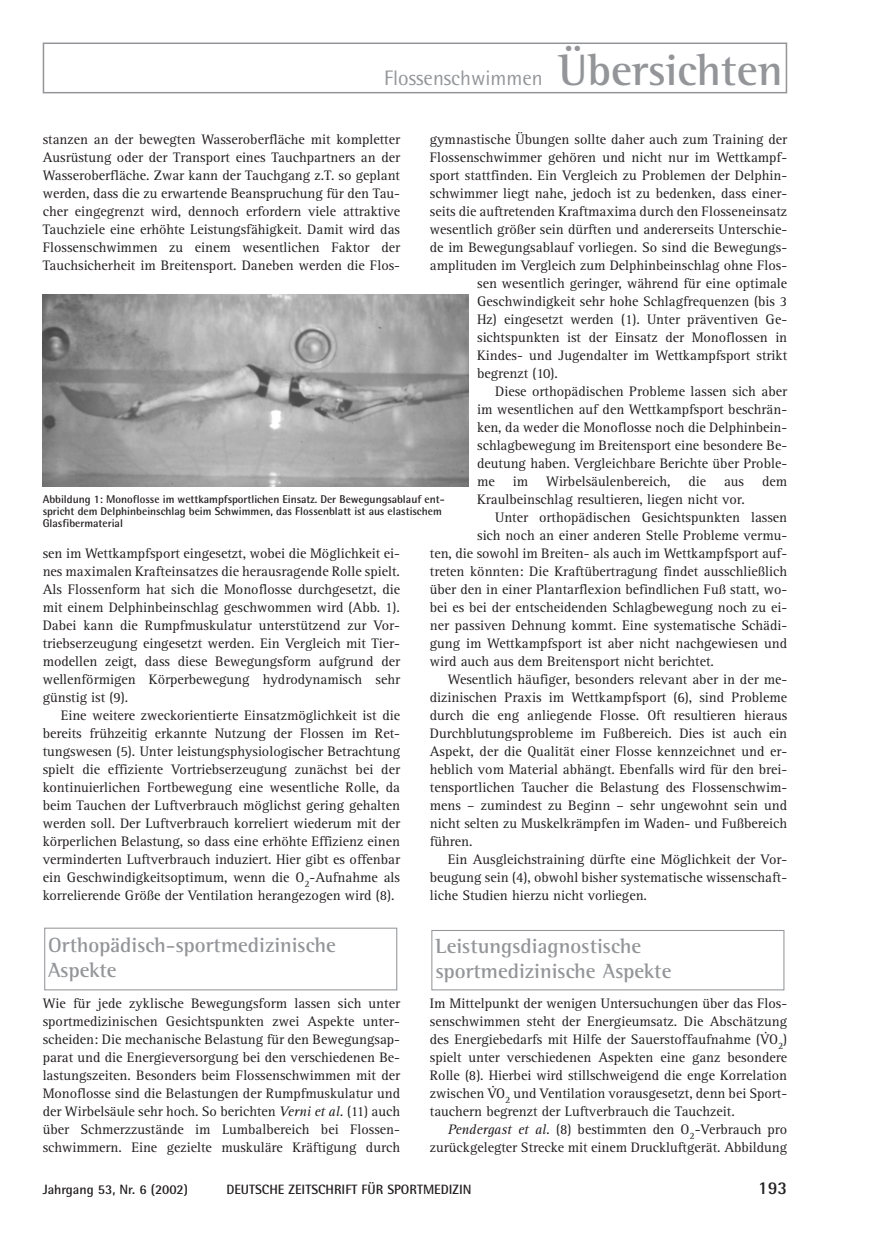
<style>
.page{position:relative;width:872px;height:1233px;background:#fff}
.page>*{position:absolute;margin:0;border:0;box-sizing:border-box;transform-origin:0 0}
.t1{font:700 21px/25.2px "Rotis Semi Serif";color:#939598}
.t2{font:21px "Rotis Semi Sans";color:#939598}
.t3{font:700 18px "Rotis Semi Sans";color:#231f20}
.t4{font:14.25px/18px "Rotis Serif";color:#231f20;text-align:justify}
.t5{font:700 13.5px "Rotis Semi Sans";color:#231f20}
.t6{font:700 11.25px/12px "Rotis Semi Sans";color:#231f20}
.s1{font-family:"Rotis Semi Serif";font-weight:700;font-size:45px}
.s2{font-style:italic}
</style>
<div class="page">
<div style="left:43px;top:43px;width:744px;height:50px;border:2px solid #939598"></div>
<div style="left:44px;top:928px;width:353px;height:62px;border:1px solid #939598"></div>
<div style="left:431px;top:930px;width:353px;height:60px;border:1px solid #939598"></div>
<img style="left:43px;top:294px;width:425px;height:193px">
<h1 class="t2" style="left:384px;top:70px;width:400px">Flossenschwimmen <span class="s1">Übersichten</span></h1>
<p class="t4" style="left:430px;top:132px;width:359px">gymnastische Übungen sollte daher auch zum Training der</p>
<p class="t4" style="left:430px;top:150px;width:359px">Flossenschwimmer gehören und nicht nur im Wettkampf-</p>
<p class="t4" style="left:430px;top:168px;width:359px">sport stattfinden. Ein Vergleich zu Problemen der Delphin-</p>
<p class="t4" style="left:430px;top:186px;width:359px">schwimmer liegt nahe, jedoch ist zu bedenken, dass einer-</p>
<p class="t4" style="left:430px;top:204px;width:359px">seits die auftretenden Kraftmaxima durch den Flosseneinsatz</p>
<p class="t4" style="left:430px;top:222px;width:359px">wesentlich größer sein dürften und andererseits Unterschie-</p>
<p class="t4" style="left:430px;top:240px;width:359px">de im Bewegungsablauf vorliegen. So sind die Bewegungs-</p>
<p class="t4" style="left:430px;top:258px;width:359px">amplituden im Vergleich zum Delphinbeinschlag ohne Flos-</p>
<p class="t4" style="left:477px;top:276px;width:311px">sen wesentlich geringer, während für eine optimale</p>
<p class="t4" style="left:477px;top:294px;width:311px">Geschwindigkeit sehr hohe Schlagfrequenzen (bis 3</p>
<p class="t4" style="left:477px;top:312px;width:311px">Hz) eingesetzt werden (1). Unter präventiven Ge-</p>
<p class="t4" style="left:477px;top:330px;width:311px">sichtspunkten ist der Einsatz der Monoflossen in</p>
<p class="t4" style="left:477px;top:348px;width:311px">Kindes- und Jugendalter im Wettkampfsport strikt</p>
<p class="t4" style="left:477px;top:366px;width:82px">begrenzt (10).</p>
<p class="t4" style="left:495px;top:384px;width:293px">Diese orthopädischen Probleme lassen sich aber</p>
<p class="t4" style="left:477px;top:402px;width:311px">im wesentlichen auf den Wettkampfsport beschrän-</p>
<p class="t4" style="left:477px;top:420px;width:311px">ken, da weder die Monoflosse noch die Delphinbein-</p>
<p class="t4" style="left:477px;top:438px;width:311px">schlagbewegung im Breitensport eine besondere Be-</p>
<p class="t4" style="left:477px;top:456px;width:311px">deutung haben. Vergleichbare Berichte über Proble-</p>
<p class="t4" style="left:477px;top:474px;width:19px">me</p>
<p class="t4" style="left:512px;top:474px;width:17px">im</p>
<p class="t4" style="left:546px;top:474px;width:126px">Wirbelsäulenbereich,</p>
<p class="t4" style="left:688px;top:474px;width:19px">die</p>
<p class="t4" style="left:724px;top:474px;width:22px">aus</p>
<p class="t4" style="left:762px;top:474px;width:27px">dem</p>
<p class="t4" style="left:477px;top:492px;width:269px">Kraulbeinschlag resultieren, liegen nicht vor.</p>
<p class="t4" style="left:495px;top:510px;width:293px">Unter orthopädischen Gesichtspunkten lassen</p>
<p class="t4" style="left:477px;top:528px;width:311px">sich noch an einer anderen Stelle Probleme vermu-</p>
<p class="t4" style="left:430px;top:546px;width:359px">ten, die sowohl im Breiten- als auch im Wettkampfsport auf-</p>
<p class="t4" style="left:430px;top:564px;width:359px">treten könnten: Die Kraftübertragung findet ausschließlich</p>
<p class="t4" style="left:430px;top:582px;width:359px">über den in einer Plantarflexion befindlichen Fuß statt, wo-</p>
<p class="t4" style="left:430px;top:600px;width:359px">bei es bei der entscheidenden Schlagbewegung noch zu ei-</p>
<p class="t4" style="left:430px;top:618px;width:359px">ner passiven Dehnung kommt. Eine systematische Schädi-</p>
<p class="t4" style="left:430px;top:636px;width:359px">gung im Wettkampfsport ist aber nicht nachgewiesen und</p>
<p class="t4" style="left:430px;top:654px;width:285px">wird auch aus dem Breitensport nicht berichtet.</p>
<p class="t4" style="left:448px;top:672px;width:341px">Wesentlich häufiger, besonders relevant aber in der me-</p>
<p class="t4" style="left:430px;top:690px;width:359px">dizinischen Praxis im Wettkampfsport (6), sind Probleme</p>
<p class="t4" style="left:430px;top:708px;width:359px">durch die eng anliegende Flosse. Oft resultieren hieraus</p>
<p class="t4" style="left:430px;top:726px;width:359px">Durchblutungsprobleme im Fußbereich. Dies ist auch ein</p>
<p class="t4" style="left:430px;top:744px;width:359px">Aspekt, der die Qualität einer Flosse kennzeichnet und er-</p>
<p class="t4" style="left:430px;top:762px;width:359px">heblich vom Material abhängt. Ebenfalls wird für den brei-</p>
<p class="t4" style="left:430px;top:780px;width:359px">tensportlichen Taucher die Belastung des Flossenschwim-</p>
<p class="t4" style="left:430px;top:798px;width:359px">mens – zumindest zu Beginn – sehr ungewohnt sein und</p>
<p class="t4" style="left:430px;top:816px;width:359px">nicht selten zu Muskelkrämpfen im Waden- und Fußbereich</p>
<p class="t4" style="left:430px;top:834px;width:44px">führen.</p>
<p class="t4" style="left:448px;top:852px;width:341px">Ein Ausgleichstraining dürfte eine Möglichkeit der Vor-</p>
<p class="t4" style="left:430px;top:870px;width:359px">beugung sein (4), obwohl bisher systematische wissenschaft-</p>
<p class="t4" style="left:430px;top:888px;width:219px">liche Studien hierzu nicht vorliegen.</p>
<p class="t4" style="left:43px;top:132px;width:359px">stanzen an der bewegten Wasseroberfläche mit kompletter Ausrüstung oder der Transport eines Tauchpartners an der Wasseroberfläche. Zwar kann der Tauchgang z.T. so geplant werden, dass die zu erwartende Beanspruchung für den Tau&shy;cher eingegrenzt wird, dennoch erfordern viele attraktive Tauchziele eine erhöhte Leistungsfähigkeit. Damit wird das Flossenschwimmen zu einem wesentlichen Faktor der Tauchsicherheit im Breitensport. Daneben werden die Flos-</p>
<p class="t6" style="left:43px;top:494px;width:403px">Abbildung 1: Monoflosse im wettkampfsportlichen Einsatz. Der Bewegungsablauf ent&shy;spricht dem Delphinbeinschlag beim Schwimmen, das Flossenblatt ist aus elastischem<br>Glasfibermaterial</p>
<p class="t4" style="left:43px;top:546px;width:359px">sen im Wettkampfsport eingesetzt, wobei die Möglichkeit ei&shy;nes maximalen Krafteinsatzes die herausragende Rolle spielt.<br>Als Flossenform hat sich die Monoflosse durchgesetzt, die mit einem Delphinbeinschlag geschwommen wird (Abb. 1).<br>Dabei kann die Rumpfmuskulatur unterstützend zur Vor&shy;triebserzeugung eingesetzt werden. Ein Vergleich mit Tier&shy;modellen zeigt, dass diese Bewegungsform aufgrund der wellenförmigen Körperbewegung hydrodynamisch sehr günstig ist (9).</p>
<p class="t4" style="left:43px;top:708px;width:359px;text-indent:18px">Eine weitere zweckorientierte Einsatzmöglichkeit ist die bereits frühzeitig erkannte Nutzung der Flossen im Ret&shy;tungswesen (5). Unter leistungsphysiologischer Betrachtung spielt die effiziente Vortriebserzeugung zunächst bei der kontinuierlichen Fortbewegung eine wesentliche Rolle, da beim Tauchen der Luftverbrauch möglichst gering gehalten werden soll. Der Luftverbrauch korreliert wiederum mit der körperlichen Belastung, so dass eine erhöhte Effizienz einen verminderten Luftverbrauch induziert. Hier gibt es offenbar ein Geschwindigkeitsoptimum, wenn die O<sub>2</sub>-Aufnahme als korrelierende Größe der Ventilation herangezogen wird (8).</p>
<h1 class="t1" style="left:48px;top:934px;width:289px">Orthopädisch-sportmedizinische<br>Aspekte</h1>
<p class="t4" style="left:43px;top:996px;width:359px">Wie für jede zyklische Bewegungsform lassen sich unter sportmedizinischen Gesichtspunkten zwei Aspekte unter&shy;scheiden: Die mechanische Belastung für den Bewegungsap&shy;parat und die Energieversorgung bei den verschiedenen Be&shy;lastungszeiten. Besonders beim Flossenschwimmen mit der Monoflosse sind die Belastungen der Rumpfmuskulatur und der Wirbelsäule sehr hoch. So berichten <span class="s2">Verni et al.</span> (11) auch über Schmerzzustände im Lumbalbereich bei Flossen&shy;schwimmern. Eine gezielte muskuläre Kräftigung durch</p>
<h1 class="t1" style="left:435px;top:935px;width:237px">Leistungsdiagnostische sportmedizinische Aspekte</h1>
<p class="t4" style="left:430px;top:996px;width:359px">Im Mittelpunkt der wenigen Untersuchungen über das Flos&shy;senschwimmen steht der Energieumsatz. Die Abschätzung des Energiebedarfs mit Hilfe der Sauerstoffaufnahme (VO<sub>2</sub>)</p>
<p class="t4" style="left:430px;top:1021px;width:359px;line-height:25.5px;text-indent:334px">· spielt unter verschiedenen Aspekten eine ganz besondere</p>
<p class="t4" style="left:430px;top:1068px;width:359px">Rolle (8). Hierbei wird stillschweigend die enge Korrelation zwischen VO<sub>2</sub> und Ventilation vorausgesetzt, denn bei Sport-</p>
<p class="t4" style="left:430px;top:1075px;width:306px;line-height:25.5px;text-indent:61px">·<br>tauchern begrenzt der Luftverbrauch die Tauchzeit.</p>
<p class="t4" style="left:430px;top:1122px;width:359px;text-align:right"><span class="s2">Pendergast et al.</span> (8) bestimmten den O<sub>2</sub>-Verbrauch pro zurückgelegter Strecke mit einem Druckluftgerät. Abbildung</p>
<p class="t5" style="left:43px;top:1185px;width:147px">Jahrgang 53, Nr. 6 (2002)</p>
<p class="t5" style="left:226px;top:1185px;width:247px">DEUTSCHE ZEITSCHRIFT FÜR SPORTMEDIZIN</p>
<p class="t3" style="left:758px;top:1182px;width:30px">193</p>
</div>
